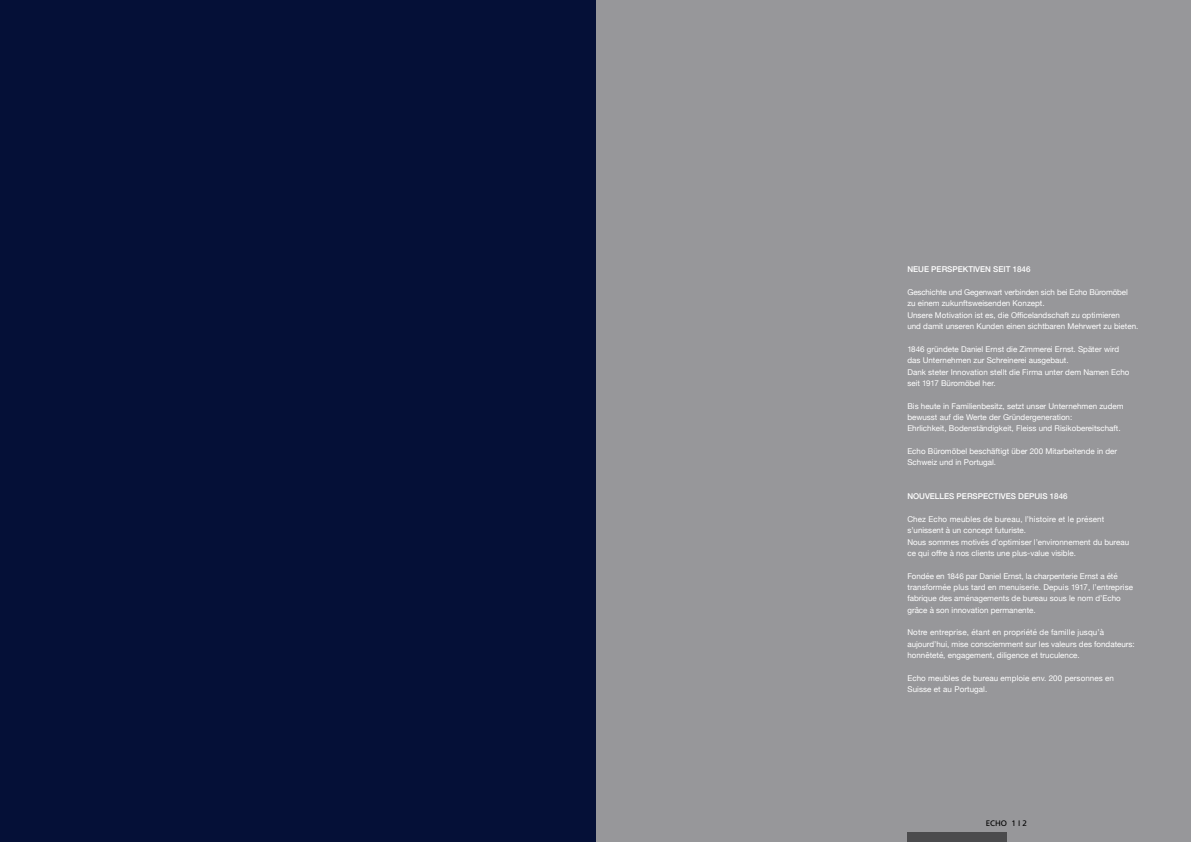
<style>
.page{position:relative;width:1191px;height:842px;background:#fff}
.page>*{position:absolute;margin:0;border:0;box-sizing:border-box;transform-origin:0 0}
.t1{font:8px/11.3px "Helvetica Neue";color:#fff}
.t2{font:500 8px "Helvetica Neue";color:#fff}
.t3{font:8px "Frutiger";color:#000}
</style>
<div class="page">
<div style="left:595px;top:0;width:596px;height:842px;background:#97979a"></div>
<div style="left:0;top:0;width:595px;height:842px;background:#051037"></div>
<div style="left:907px;top:832px;width:99px;height:10px;background:#4b4b4d"></div>
<p class="t2" style="left:907px;top:263px;width:125px">NEUE PERSPEKTIVEN SEIT 1846</p>
<p class="t1" style="left:907px;top:287px;width:232px">Geschichte und Gegenwart verbinden sich bei Echo Büromöbel<br>zu einem zukunftsweisenden Konzept.<br>Unsere Motivation ist es, die Officelandschaft zu optimieren<br>und damit unseren Kunden einen sichtbaren Mehrwert zu bieten.</p>
<p class="t1" style="left:907px;top:344px;width:223px">1846 gründete Daniel Ernst die Zimmerei Ernst. Später wird das Unternehmen zur Schreinerei ausgebaut.<br>Dank steter Innovation stellt die Firma unter dem Namen Echo seit 1917 Büromöbel her.</p>
<p class="t1" style="left:907px;top:400px;width:218px">Bis heute in Familienbesitz, setzt unser Unternehmen zudem bewusst auf die Werte der Gründergeneration:<br>Ehrlichkeit, Bodenständigkeit, Fleiss und Risikobereitschaft.</p>
<p class="t1" style="left:907px;top:446px;width:211px">Echo Büromöbel beschäftigt über 200 Mitarbeitende in der<br>Schweiz und in Portugal.</p>
<p class="t2" style="left:907px;top:490px;width:162px">NOUVELLES PERSPECTIVES DEPUIS 1846</p>
<p class="t1" style="left:907px;top:514px;width:223px">Chez Echo meubles de bureau, l’histoire et le présent s’unissent à un concept futuriste.<br>Nous sommes motivés d’optimiser l’environnement du bureau ce qui offre à nos clients une plus-value visible.</p>
<p class="t1" style="left:907px;top:571px;width:227px">Fondée en 1846 par Daniel Ernst, la charpenterie Ernst a été transformée plus tard en menuiserie. Depuis 1917, l’entreprise fabrique des aménagements de bureau sous le nom d’Echo grâce à son innovation permanente.</p>
<p class="t1" style="left:907px;top:627px;width:229px">Notre entreprise, étant en propriété de famille jusqu’à aujourd’hui, mise consciemment sur les valeurs des fondateurs: honnêteté, engagement, diligence et truculence.</p>
<p class="t1" style="left:907px;top:673px;width:208px">Echo meubles de bureau emploie env. 200 personnes en<br>Suisse et au Portugal.</p>
<p class="t3" style="left:985px;top:818px;width:43px">ECHO 1 I 2</p>
</div>
